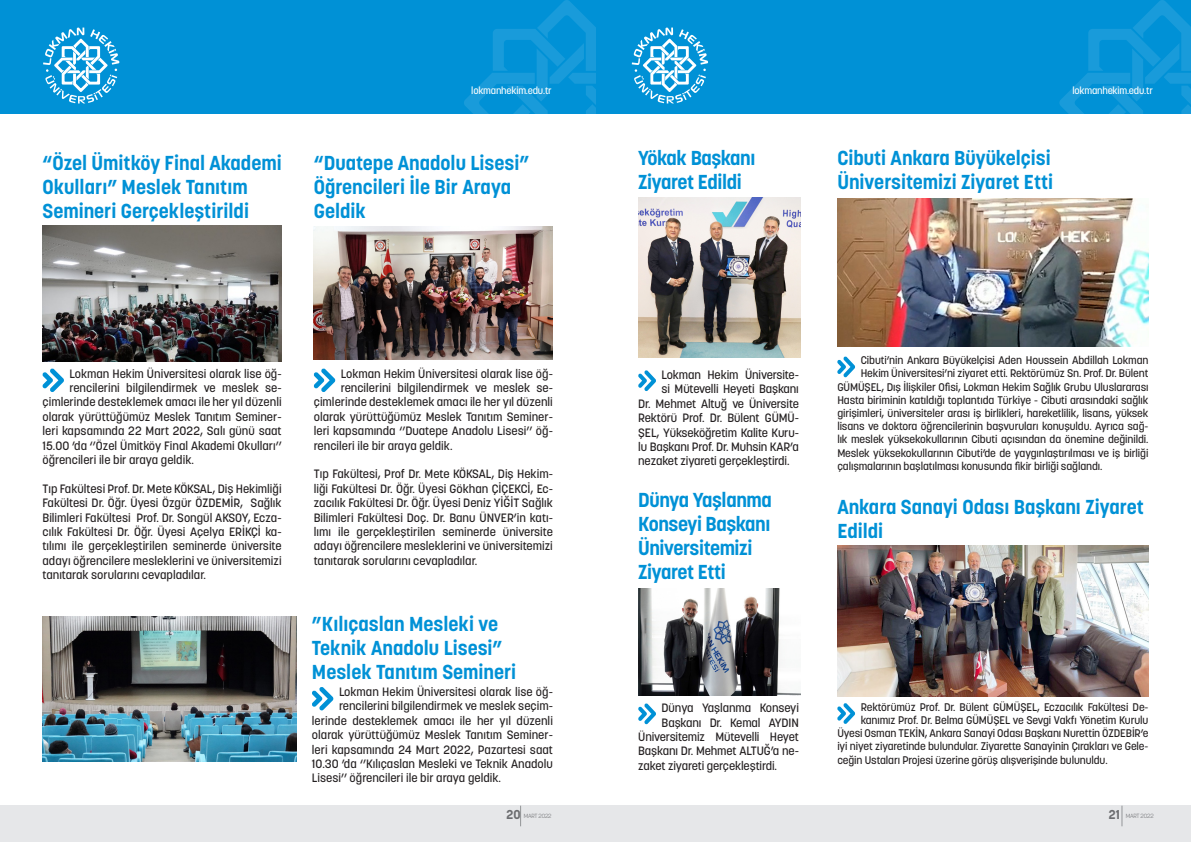
<style>
.page{position:relative;width:1191px;height:842px;background:#fff}
.page>*{position:absolute;margin:0;border:0;box-sizing:border-box;transform-origin:0 0}
.t1{font:700 20px/24px "Korolev";color:#0091d6}
.t2{font:700 20px/24px "Korolev";letter-spacing:-.02em;color:#0091d6}
.t3{font:500 12px/14.4px "Korolev";color:#231f20;text-align:justify}
.t4{font:500 11px "Korolev";letter-spacing:-.01em;color:#231f20}
.t5{font:500 10px "Korolev";letter-spacing:-.02em;color:#fff}
.t6{font:300 6px "Korolev";letter-spacing:-.03em;color:#6c6d70}
.t7{font:300 5.9px "Korolev";letter-spacing:-.03em;color:#6c6d70}
.s1{font-weight:700;font-size:12.8px}
</style>
<div class="page">
<div style="left:0;top:806px;width:1191px;height:36px;background:#e6e7e9"></div>
<div style="left:595px;top:0;width:596px;height:113px;background:#0091d6"></div>
<svg style="left:1059px;top:0;width:132px;height:113px"></svg>
<div style="left:0;top:0;width:595px;height:113px;background:#0091d6"></div>
<svg style="left:464px;top:0;width:131px;height:113px"></svg>
<svg style="left:520px;top:806px;width:1px;height:20px"></svg>
<svg style="left:1121px;top:806px;width:1px;height:20px"></svg>
<svg style="left:43px;top:28px;width:76px;height:76px"></svg>
<svg style="left:632px;top:28px;width:76px;height:76px"></svg>
<svg style="left:42px;top:368px;width:22px;height:24px"></svg>
<svg style="left:313px;top:368px;width:22px;height:24px"></svg>
<svg style="left:312px;top:687px;width:21px;height:23px"></svg>
<img style="left:314px;top:227px;width:239px;height:132px">
<img style="left:43px;top:617px;width:253px;height:145px">
<img style="left:43px;top:226px;width:239px;height:135px">
<svg style="left:837px;top:356px;width:18px;height:21px"></svg>
<svg style="left:837px;top:703px;width:18px;height:21px"></svg>
<svg style="left:638px;top:370px;width:18px;height:21px"></svg>
<svg style="left:638px;top:703px;width:18px;height:21px"></svg>
<img style="left:837px;top:199px;width:311px;height:147px">
<img style="left:837px;top:545px;width:311px;height:152px">
<img style="left:638px;top:198px;width:162px;height:159px">
<img style="left:638px;top:588px;width:162px;height:108px">
<p class="t5" style="left:471px;top:84px;width:82px">lokmanhekim.edu.tr</p>
<p class="t5" style="left:1072px;top:84px;width:82px">lokmanhekim.edu.tr</p>
<p class="t1" style="left:43px;top:151px;width:241px">“Özel Ümitköy Final Akademi<br>Okulları” Meslek Tanıtım<br>Semineri Gerçekleştirildi</p>
<p class="t1" style="left:314px;top:151px;width:217px">“Duatepe Anadolu Lisesi”<br>Öğrencileri İle Bir Araya<br>Geldik</p>
<p class="t3" style="left:70px;top:366px;width:213px">Lokman Hekim Üniversitesi olarak lise öğ-</p>
<p class="t3" style="left:70px;top:381px;width:213px">rencilerini bilgilendirmek ve meslek se-</p>
<p class="t3" style="left:43px;top:395px;width:241px">çimlerinde desteklemek amacı ile her yıl düzenli</p>
<p class="t3" style="left:43px;top:409px;width:241px">olarak yürüttüğümüz Meslek Tanıtım Seminer-</p>
<p class="t3" style="left:43px;top:424px;width:241px">leri kapsamında 22 Mart 2022, Salı günü saat</p>
<p class="t3" style="left:43px;top:438px;width:241px">15.00 ’da ‘’Özel Ümitköy Final Akademi Okulları’’</p>
<p class="t3" style="left:43px;top:453px;width:153px">öğrencileri ile bir araya geldik.</p>
<p class="t3" style="left:43px;top:481px;width:241px">Tıp Fakültesi Prof. Dr. Mete KÖKSAL, Diş Hekimliği Fakültesi Dr. Öğr. Üyesi Özgür ÖZDEMİR, Sağlık Bilimleri Fakültesi Prof. Dr. Songül AKSOY, Ecza&shy;cılık Fakültesi Dr. Öğr. Üyesi Açelya ERİKÇİ ka&shy;tılımı ile gerçekleştirilen seminerde üniversite adayı öğrencilere mesleklerini ve üniversitemizi tanıtarak sorularını cevapladılar.</p>
<p class="t3" style="left:341px;top:366px;width:213px">Lokman Hekim Üniversitesi olarak lise öğ-</p>
<p class="t3" style="left:341px;top:381px;width:213px">rencilerini bilgilendirmek ve meslek se-</p>
<p class="t3" style="left:314px;top:395px;width:241px">çimlerinde desteklemek amacı ile her yıl düzenli</p>
<p class="t3" style="left:314px;top:409px;width:241px">olarak yürüttüğümüz Meslek Tanıtım Seminer-</p>
<p class="t3" style="left:314px;top:424px;width:241px">leri kapsamında ‘’Duatepe Anadolu Lisesi’’ öğ-</p>
<p class="t3" style="left:314px;top:438px;width:140px">rencileri ile bir araya geldik.</p>
<p class="t3" style="left:314px;top:467px;width:241px">Tıp Fakültesi, Prof Dr. Mete KÖKSAL, Diş Hekim&shy;liği Fakültesi Dr. Öğr. Üyesi Gökhan ÇİÇEKCİ, Ec&shy;zacılık Fakültesi Dr. Öğr. Üyesi Deniz YİĞİT Sağlık Bilimleri Fakültesi Doç. Dr. Banu ÜNVER’in katı&shy;lımı ile gerçekleştirilen seminerde üniversite adayı öğrencilere mesleklerini ve üniversitemizi tanıtarak sorularını cevapladılar.</p>
<p class="t1" style="left:312px;top:612px;width:206px">”Kılıçaslan Mesleki ve<br>Teknik Anadolu Lisesi”<br>Meslek Tanıtım Semineri</p>
<p class="t3" style="left:339px;top:685px;width:215px">Lokman Hekim Üniversitesi olarak lise öğ-</p>
<p class="t3" style="left:339px;top:699px;width:215px">rencilerini bilgilendirmek ve meslek seçim-</p>
<p class="t3" style="left:312px;top:713px;width:242px">lerinde desteklemek amacı ile her yıl düzenli</p>
<p class="t3" style="left:312px;top:728px;width:242px">olarak yürüttüğümüz Meslek Tanıtım Seminer-</p>
<p class="t3" style="left:312px;top:742px;width:242px">leri kapsamında 24 Mart 2022, Pazartesi saat</p>
<p class="t3" style="left:312px;top:757px;width:242px">10.30 ’da ‘’Kılıçaslan Mesleki ve Teknik Anadolu</p>
<p class="t3" style="left:312px;top:771px;width:191px">Lisesi’’ öğrencileri ile bir araya geldik.</p>
<p class="t2" style="left:638px;top:146px;width:119px">Yökak Başkanı<br>Ziyaret Edildi</p>
<p class="t1" style="left:837px;top:146px;width:217px">Cibuti Ankara Büyükelçisi<br>Üniversitemizi Ziyaret Etti</p>
<p class="t3" style="left:661px;top:368px;width:139px">Lokman Hekim Üniversite-</p>
<p class="t3" style="left:661px;top:382px;width:139px">si Mütevelli Heyeti Başkanı</p>
<p class="t3" style="left:638px;top:396px;width:162px">Dr. Mehmet Altuğ ve Üniversite</p>
<p class="t3" style="left:638px;top:411px;width:162px">Rektörü Prof. Dr. Bülent GÜMÜ-</p>
<p class="t3" style="left:638px;top:425px;width:162px">ŞEL, Yükseköğretim Kalite Kuru-</p>
<p class="t3" style="left:638px;top:440px;width:162px">lu Başkanı Prof. Dr. Muhsin KAR’a</p>
<p class="t3" style="left:638px;top:454px;width:153px">nezaket ziyareti gerçekleştirdi.</p>
<p class="t2" style="left:638px;top:488px;width:135px">Dünya Yaşlanma<br>Konseyi Başkanı<br>Üniversitemizi<br>Ziyaret Etti</p>
<p class="t4" style="left:860px;top:353px;width:289px">Cibuti’nin Ankara Büyükelçisi Aden Houssein Abdillah Lokman</p>
<p class="t4" style="left:860px;top:366px;width:289px">Hekim Üniversitesi’ni ziyaret etti. Rektörümüz Sn. Prof. Dr. Bülent</p>
<p class="t4" style="left:837px;top:380px;width:313px">GÜMÜŞEL, Dış İlişkiler Ofisi, Lokman Hekim Sağlık Grubu Uluslararası</p>
<p class="t4" style="left:837px;top:393px;width:313px">Hasta biriminin katıldığı toplantıda Türkiye - Cibuti arasındaki sağlık</p>
<p class="t4" style="left:837px;top:406px;width:313px">girişimleri, üniversiteler arası iş birlikleri, hareketlilik, lisans, yüksek</p>
<p class="t4" style="left:837px;top:419px;width:313px">lisans ve doktora öğrencilerinin başvuruları konuşuldu. Ayrıca sağ-</p>
<p class="t4" style="left:837px;top:432px;width:312px">lık meslek yüksekokullarının Cibuti açısından da önemine değinildi.</p>
<p class="t4" style="left:837px;top:446px;width:312px">Meslek yüksekokullarının Cibuti’de de yaygınlaştırılması ve iş birliği</p>
<p class="t4" style="left:837px;top:459px;width:267px">çalışmalarının başlatılması konusunda fikir birliği sağlandı.</p>
<p class="t1" style="left:837px;top:495px;width:308px">Ankara Sanayi Odası Başkanı Ziyaret<br>Edildi</p>
<p class="t3" style="left:661px;top:701px;width:139px">Dünya Yaşlanma Konseyi</p>
<p class="t3" style="left:661px;top:715px;width:139px">Başkanı Dr. Kemal AYDIN</p>
<p class="t3" style="left:638px;top:729px;width:162px">Üniversitemiz Mütevelli Heyet</p>
<p class="t3" style="left:638px;top:744px;width:162px">Başkanı Dr. Mehmet ALTUĞ’a ne-</p>
<p class="t3" style="left:638px;top:758px;width:140px">zaket ziyareti gerçekleştirdi.</p>
<p class="t4" style="left:860px;top:700px;width:289px">Rektörümüz Prof. Dr. Bülent GÜMÜŞEL, Eczacılık Fakültesi De-</p>
<p class="t4" style="left:860px;top:713px;width:289px">kanımız Prof. Dr. Belma GÜMÜŞEL ve Sevgi Vakfı Yönetim Kurulu</p>
<p class="t4" style="left:837px;top:726px;width:313px">Üyesi Osman TEKİN, Ankara Sanayi Odası Başkanı Nurettin ÖZDEBİR’e</p>
<p class="t4" style="left:837px;top:739px;width:313px">iyi niyet ziyaretinde bulundular. Ziyarette Sanayinin Çırakları ve Gele-</p>
<p class="t4" style="left:837px;top:753px;width:272px">ceğin Ustaları Projesi üzerine görüş alışverişinde bulunuldu.</p>
<p class="t7" style="left:506px;top:812px;width:47px"><span class="s1">20</span> MART 2022</p>
<p class="t6" style="left:1108px;top:812px;width:46px"><span class="s1">21</span> MART 2022</p>
</div>
